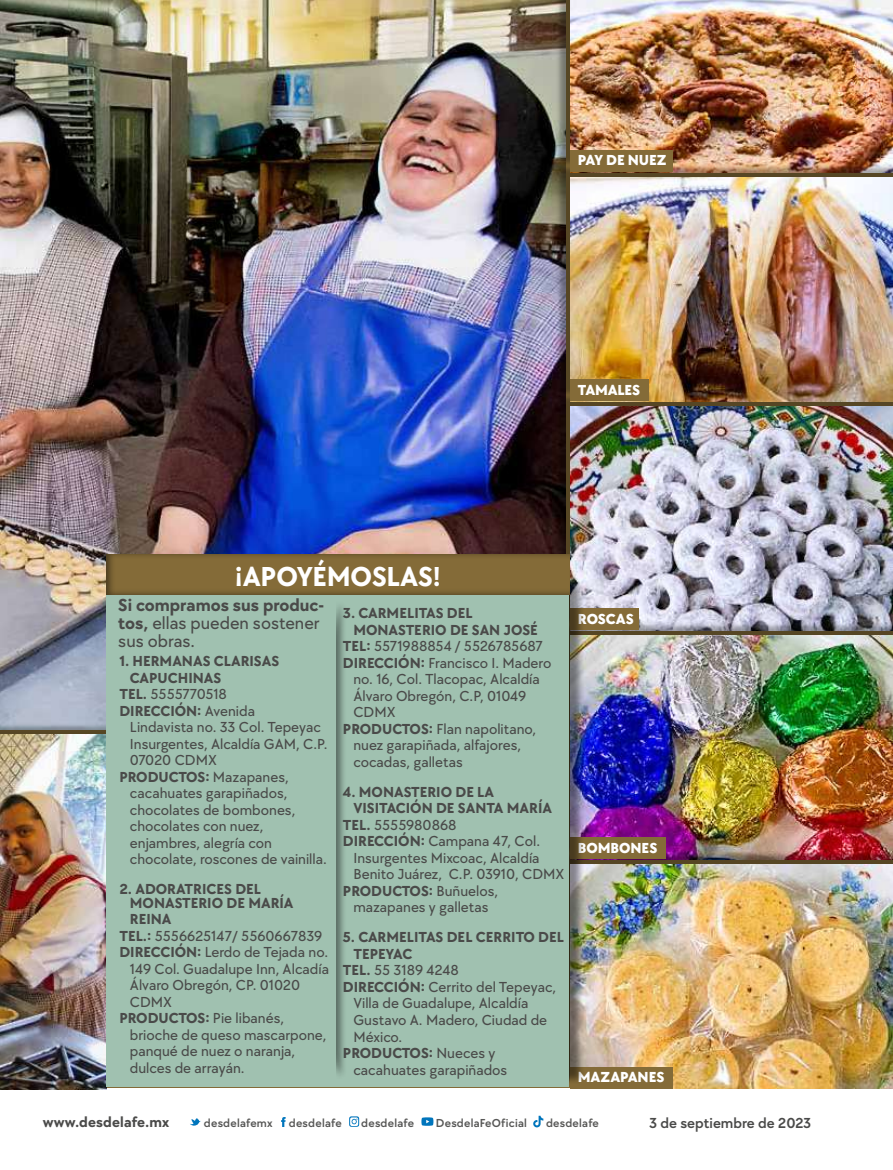
<style>
.page{position:relative;width:893px;height:1170px;background:#fff}
.page>*{position:absolute;margin:0;border:0;box-sizing:border-box;transform-origin:0 0}
.t1{font:700 28.35px "TT Chocolates Trl";letter-spacing:-.005em;color:#fff}
.t2{font:500 18px/18px "TT Chocolates Trl";color:#4a4a49}
.t3{font:500 15px "TT Chocolates Trl";color:#4a4a49}
.t4{font:700 15px/13.5px "TT Chocolates Trl";color:#4a4a49}
.t5{font:800 15px "TT Chocolates Trl";letter-spacing:-.005em;color:#fff}
.t6{font:600 15px "TT Chocolates Trl";color:#4a4a49}
.t7{font:600 12px "TT Chocolates Trl";letter-spacing:.02em;color:#575756}
.s1{font-weight:700}
.s2{font-weight:500}
.s3{font-weight:700;font-size:18px;color:#fff}
</style>
<div class="page">
<svg style="left:349px;top:1116px;width:10px;height:10px"></svg>
<svg style="left:281px;top:1117px;width:5px;height:9px"></svg>
<svg style="left:190px;top:1118px;width:10px;height:7px"></svg>
<svg style="left:421px;top:1117px;width:12px;height:8px"></svg>
<svg style="left:533px;top:1115px;width:10px;height:12px"></svg>
<img style="left:0;top:0;width:555px;height:722px">
<div style="left:0;top:722px;width:116px;height:364px;background:#000;opacity:.35"></div>
<img style="left:0;top:734px;width:106px;height:354px">
<div style="left:555px;top:0;width:338px;height:168px;background:#000;opacity:.35"></div>
<img style="left:570px;top:0;width:323px;height:163px">
<div style="left:555px;top:392px;width:338px;height:234px;background:#000;opacity:.35"></div>
<img style="left:570px;top:406px;width:323px;height:215px">
<div style="left:555px;top:163px;width:338px;height:234px;background:#000;opacity:.35"></div>
<img style="left:570px;top:177px;width:323px;height:224px">
<div style="left:555px;top:621px;width:338px;height:234px;background:#000;opacity:.35"></div>
<img style="left:585px;top:635px;width:308px;height:215px">
<div style="left:555px;top:850px;width:338px;height:234px;background:#000;opacity:.35"></div>
<img style="left:585px;top:864px;width:308px;height:224px">
<div style="left:570px;top:150px;width:103px;height:22px;background:#846b38"></div>
<div style="left:570px;top:379px;width:79px;height:22px;background:#846b38"></div>
<div style="left:570px;top:608px;width:69px;height:22px;background:#846b38"></div>
<div style="left:570px;top:837px;width:96px;height:22px;background:#846b38"></div>
<div style="left:570px;top:1067px;width:103px;height:21px;background:#846b38"></div>
<div style="left:109px;top:578px;width:476px;height:506px;background:#000;opacity:.45"></div>
<div style="left:106px;top:594px;width:463px;height:492px;background:#a0c1b0"></div>
<div style="left:295px;top:598px;width:52px;height:482px;background:#000;opacity:.45"></div>
<div style="left:291px;top:558px;width:45px;height:558px;background:#a0c1b0"></div>
<div style="left:105px;top:551px;width:465px;height:43px;background:#000;opacity:.45"></div>
<p class="t5" style="left:578px;top:150px;width:90px">PAY DE NUEZ</p>
<p class="t5" style="left:578px;top:379px;width:64px">TAMALES</p>
<h1 class="t1" style="left:235px;top:556px;width:207px">¡APOYÉMOSLAS!</h1>
<p class="t2" style="left:118px;top:595px;width:207px"><span class="s1">Si compramos sus produc&shy;tos,</span> ellas pueden sostener sus obras.</p>
<p class="t4" style="left:119px;top:653px;width:161px">1. HERMANAS CLARISAS</p>
<p class="t4" style="left:130px;top:670px;width:93px">CAPUCHINAS</p>
<p class="t3" style="left:119px;top:684px;width:109px"><span class="s1">TEL.</span> 5555770518</p>
<p class="t4" style="left:119px;top:703px;width:137px">DIRECCIÓN: <span class="s2">Avenida</span></p>
<p class="t3" style="left:130px;top:717px;width:193px">Lindavista no. 33 Col. Tepeyac</p>
<p class="t3" style="left:130px;top:733px;width:199px">Insurgentes, Alcaldía GAM, C.P.</p>
<p class="t3" style="left:130px;top:750px;width:88px">07020 CDMX</p>
<p class="t4" style="left:119px;top:769px;width:171px">PRODUCTOS: <span class="s2">Mazapanes,</span></p>
<p class="t3" style="left:130px;top:783px;width:159px">cacahuates garapiñados,</p>
<p class="t3" style="left:130px;top:799px;width:167px">chocolates de bombones,</p>
<p class="t3" style="left:130px;top:816px;width:135px">chocolates con nuez,</p>
<p class="t3" style="left:130px;top:832px;width:144px">enjambres, alegría con</p>
<p class="t3" style="left:130px;top:849px;width:198px">chocolate, roscones de vainilla.</p>
<p class="t4" style="left:130px;top:881px;width:165px;text-indent:-10px">2. ADORATRICES DEL<br>MONASTERIO DE MARÍA</p>
<p class="t4" style="left:130px;top:911px;width:43px">REINA</p>
<p class="t3" style="left:119px;top:925px;width:204px"><span class="s1">TEL.:</span> 5556625147/ 5560667839</p>
<p class="t3" style="left:119px;top:942px;width:210px"><span class="s1">DIRECCIÓN:</span> Lerdo de Tejada no.</p>
<p class="t3" style="left:130px;top:958px;width:201px">149 Col. Guadalupe Inn, Alcadía</p>
<p class="t3" style="left:130px;top:975px;width:172px">Álvaro Obregón, CP. 01020</p>
<p class="t3" style="left:130px;top:991px;width:44px">CDMX</p>
<p class="t3" style="left:119px;top:1008px;width:166px"><span class="s1">PRODUCTOS:</span> Pie libanés,</p>
<p class="t3" style="left:130px;top:1024px;width:198px">brioche de queso mascarpone,</p>
<p class="t3" style="left:130px;top:1041px;width:167px">panqué de nuez o naranja,</p>
<p class="t3" style="left:130px;top:1057px;width:116px">dulces de arrayán.</p>
<p class="t4" style="left:343px;top:606px;width:131px">3. CARMELITAS DEL</p>
<p class="t4" style="left:353px;top:622px;width:186px">MONASTERIO DE SAN JOSÉ</p>
<p class="t3" style="left:343px;top:636px;width:202px"><span class="s1">TEL:</span> 5571988854 / 5526785687</p>
<p class="t3" style="left:343px;top:652px;width:210px"><span class="s1">DIRECCIÓN:</span> Francisco I. Madero</p>
<p class="t3" style="left:353px;top:669px;width:188px">no. 16, Col. Tlacopac, Alcaldía</p>
<p class="t3" style="left:353px;top:685px;width:174px">Álvaro Obregón, C.P, 01049</p>
<p class="t3" style="left:353px;top:702px;width:44px">CDMX</p>
<p class="t3" style="left:343px;top:718px;width:195px"><span class="s1">PRODUCTOS:</span> Flan napolitano,</p>
<p class="t3" style="left:353px;top:735px;width:169px">nuez garapiñada, alfajores,</p>
<p class="t3" style="left:353px;top:751px;width:111px">cocadas, galletas</p>
<p class="t4" style="left:343px;top:784px;width:153px">4. MONASTERIO DE LA</p>
<p class="t4" style="left:353px;top:801px;width:200px">VISITACIÓN DE SANTA MARÍA</p>
<p class="t3" style="left:343px;top:814px;width:115px"><span class="s1">TEL.</span> 5555980868</p>
<p class="t3" style="left:343px;top:831px;width:199px"><span class="s1">DIRECCIÓN:</span> Campana 47, Col.</p>
<p class="t3" style="left:353px;top:847px;width:188px">Insurgentes Mixcoac, Alcaldía</p>
<p class="t3" style="left:353px;top:864px;width:212px">Benito Juárez, C.P. 03910, CDMX</p>
<p class="t4" style="left:343px;top:883px;width:157px">PRODUCTOS: <span class="s2">Buñuelos,</span></p>
<p class="t3" style="left:353px;top:897px;width:137px">mazapanes y galletas</p>
<p class="t4" style="left:343px;top:930px;width:223px">5. CARMELITAS DEL CERRITO DEL</p>
<p class="t4" style="left:353px;top:946px;width:61px">TEPEYAC</p>
<p class="t3" style="left:343px;top:960px;width:117px"><span class="s1">TEL.</span> 55 3189 4248</p>
<p class="t3" style="left:343px;top:976px;width:215px"><span class="s1">DIRECCIÓN:</span> Cerrito del Tepeyac,</p>
<p class="t3" style="left:353px;top:993px;width:176px">Villa de Guadalupe, Alcaldía</p>
<p class="t3" style="left:353px;top:1009px;width:195px">Gustavo A. Madero, Ciudad de</p>
<p class="t3" style="left:353px;top:1026px;width:50px">México.</p>
<p class="t4" style="left:343px;top:1045px;width:154px">PRODUCTOS: <span class="s2">Nueces y</span></p>
<p class="t3" style="left:353px;top:1059px;width:155px">cacahuates garapiñados</p>
<p class="t5" style="left:578px;top:608px;width:57px">ROSCAS</p>
<p class="t5" style="left:578px;top:837px;width:81px">BOMBONES</p>
<p class="t5" style="left:578px;top:1066px;width:88px">MAZAPANES</p>
<p class="t4" style="left:43px;top:1114px;width:128px">www.desdelafe.mx</p>
<p class="t7" style="left:204px;top:1114px;width:70px">desdelafemx</p>
<p class="t7" style="left:289px;top:1114px;width:54px">desdelafe</p>
<p class="t7" style="left:361px;top:1114px;width:54px">desdelafe</p>
<p class="t7" style="left:436px;top:1114px;width:93px">DesdelaFeOficial</p>
<p class="t7" style="left:546px;top:1114px;width:54px">desdelafe</p>
<p class="t6" style="left:649px;top:1112px;width:195px">3 de septiembre de 2023 <span class="s3">9</span></p>
</div>
